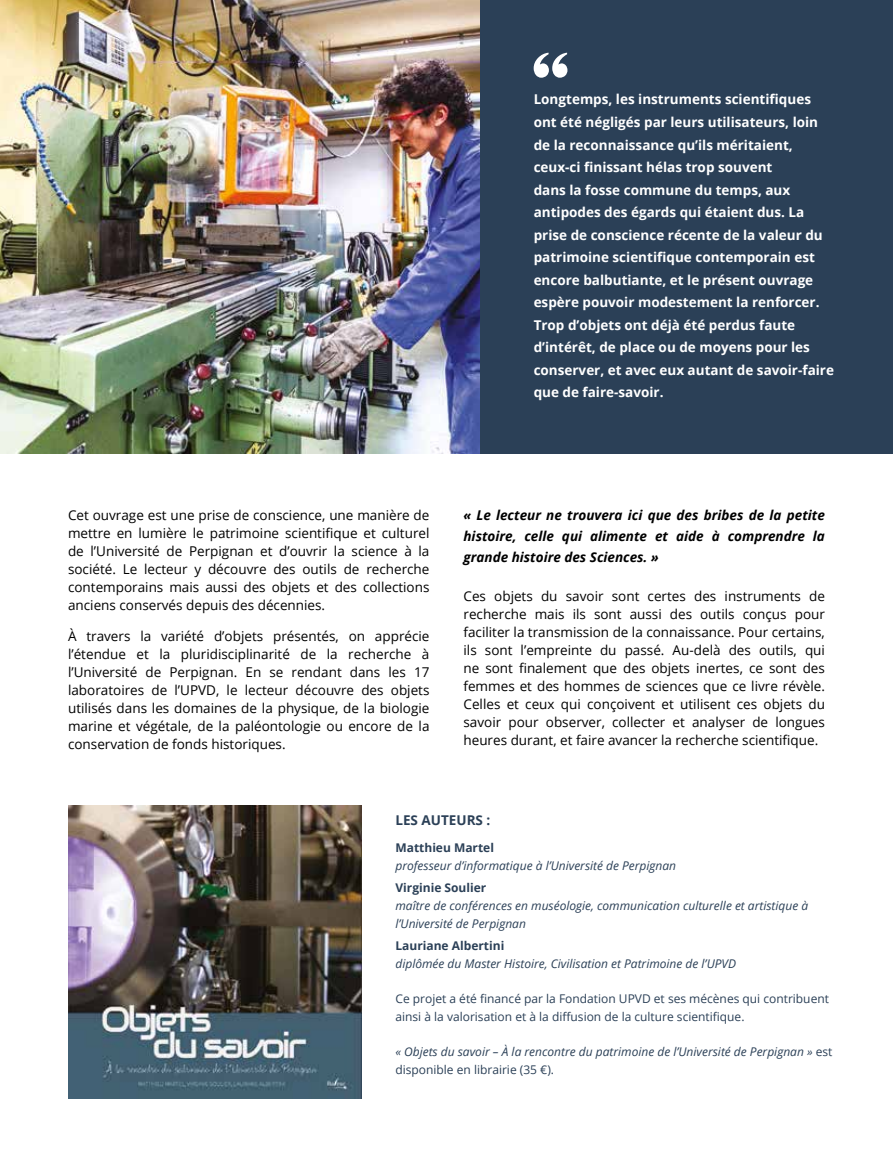
<style>
.page{position:relative;width:893px;height:1149px;background:#fff}
.page>*{position:absolute;margin:0;border:0;box-sizing:border-box;transform-origin:0 0}
.t1{font:13.5px/18px "Open Sans";color:#000;text-align:justify}
.t2{font:700 13.5px/22.5px "Open Sans";color:#fff}
.t3{font:italic 700 13.5px/21px "Open Sans";color:#000;text-align:justify}
.t4{font:700 13.5px "Open Sans";color:#2b4057}
.t5{font:italic 12px/18px "Open Sans";color:#2b4057}
.t6{font:12px/18px "Open Sans";color:#2b4057}
.t7{font:700 12px "Open Sans";color:#2b4057}
.s1{font-style:normal}
</style>
<div class="page">
<img style="left:0;top:0;width:481px;height:453px">
<div style="left:481px;top:0;width:412px;height:453px;background:#2b4057"></div>
<svg style="left:534px;top:53px;width:33px;height:25px"></svg>
<img style="left:68px;top:805px;width:293px;height:293px">
<p class="t2" style="left:534px;top:88px;width:302px">Longtemps, les instruments scientifiques ont été négligés par leurs utilisateurs, loin de la reconnaissance qu’ils méritaient, ceux-ci finissant hélas trop souvent<br>dans la fosse commune du temps, aux antipodes des égards qui étaient dus. La prise de conscience récente de la valeur du patrimoine scientifique contemporain est encore balbutiante, et le présent ouvrage espère pouvoir modestement la renforcer.<br>Trop d’objets ont déjà été perdus faute d’intérêt, de place ou de moyens pour les conserver, et avec eux autant de savoir-faire que de faire-savoir.</p>
<p class="t1" style="left:68px;top:505px;width:363px">Cet ouvrage est une prise de conscience, une manière de mettre en lumière le patrimoine scientifique et culturel de l’Université de Perpignan et d’ouvrir la science à la société. Le lecteur y découvre des outils de recherche contemporains mais aussi des objets et des collections anciens conservés depuis des décennies.</p>
<p class="t1" style="left:68px;top:626px;width:363px">À travers la variété d’objets présentés, on apprécie l’étendue et la pluridisciplinarité de la recherche à l’Université de Perpignan. En se rendant dans les 17 laboratoires de l’UPVD, le lecteur découvre des objets utilisés dans les domaines de la physique, de la biologie marine et végétale, de la paléontologie ou encore de la conservation de fonds historiques.</p>
<p class="t3" style="left:463px;top:504px;width:363px">« Le lecteur ne trouvera ici que des bribes de la petite histoire, celle qui alimente et aide à comprendre la grande histoire des Sciences. »</p>
<p class="t1" style="left:463px;top:587px;width:363px">Ces objets du savoir sont certes des instruments de recherche mais ils sont aussi des outils conçus pour faciliter la transmission de la connaissance. Pour certains, ils sont l’empreinte du passé. Au-delà des outils, qui ne sont finalement que des objets inertes, ce sont des femmes et des hommes de sciences que ce livre révèle.<br>Celles et ceux qui conçoivent et utilisent ces objets du savoir pour observer, collecter et analyser de longues heures durant, et faire avancer la recherche scientifique.</p>
<p class="t4" style="left:395px;top:810px;width:96px">LES AUTEURS :</p>
<p class="t7" style="left:395px;top:838px;width:100px">Matthieu Martel</p>
<p class="t5" style="left:395px;top:855px;width:282px">professeur d’informatique à l’Université de Perpignan</p>
<p class="t7" style="left:395px;top:879px;width:92px">Virginie Soulier</p>
<p class="t5" style="left:395px;top:896px;width:414px">maître de conférences en muséologie, communication culturelle et artistique à l’Université de Perpignan</p>
<p class="t7" style="left:395px;top:937px;width:110px">Lauriane Albertini</p>
<p class="t5" style="left:395px;top:954px;width:342px">diplômée du Master Histoire, Civilisation et Patrimoine de l’UPVD</p>
<p class="t6" style="left:395px;top:989px;width:435px">Ce projet a été financé par la Fondation UPVD et ses mécènes qui contribuent ainsi à la valorisation et à la diffusion de la culture scientifique.</p>
<p class="t5" style="left:395px;top:1042px;width:439px">« Objets du savoir – À la rencontre du patrimoine de l’Université de Perpignan » <span class="s1">est disponible en librairie (35 €).</span></p>
</div>
